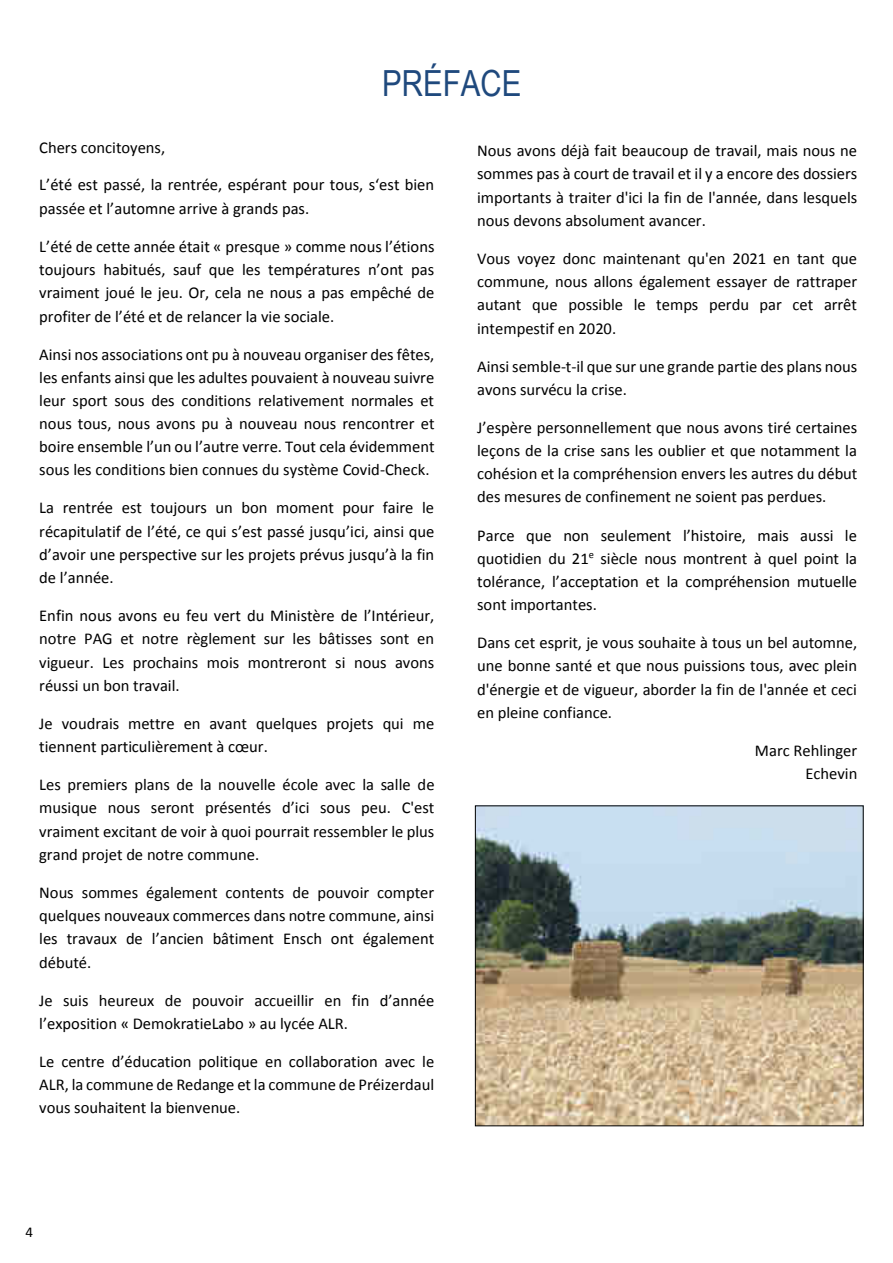
<style>
.page{position:relative;width:893px;height:1263px;background:#fff}
.page>*{position:absolute;margin:0;border:0;box-sizing:border-box;transform-origin:0 0}
.t1{font:36px "Arial Narrow";color:#1f497d}
.t2{font:16.5px/23.2px "Calibri";color:#000;text-align:justify}
.t3{font:15px "Calibri";color:#000}
</style>
<div class="page">
<img style="left:477px;top:807px;width:385px;height:317px">
<div style="left:475px;top:805px;width:389px;height:321px;border:1px solid #000"></div>
<h1 class="t1" style="left:382px;top:57px;width:141px">PRÉFACE</h1>
<p class="t2" style="left:39px;top:135px;width:127px">Chers concitoyens,</p>
<p class="t2" style="left:39px;top:173px;width:396px">L’été est passé, la rentrée, espérant pour tous, s‘est bien passée et l’automne arrive à grands pas.</p>
<p class="t2" style="left:39px;top:234px;width:397px">L’été de cette année était « presque » comme nous l’étions toujours habitués, sauf que les températures n’ont pas vraiment joué le jeu. Or, cela ne nous a pas empêché de profiter de l’été et de relancer la vie sociale.</p>
<p class="t2" style="left:39px;top:342px;width:397px">Ainsi nos associations ont pu à nouveau organiser des fêtes, les enfants ainsi que les adultes pouvaient à nouveau suivre leur sport sous des conditions relativement normales et nous tous, nous avons pu à nouveau nous rencontrer et boire ensemble l’un ou l’autre verre. Tout cela évidemment sous les conditions bien connues du système Covid-Check.</p>
<p class="t2" style="left:39px;top:496px;width:397px">La rentrée est toujours un bon moment pour faire le récapitulatif de l’été, ce qui s’est passé jusqu’ici, ainsi que d’avoir une perspective sur les projets prévus jusqu’à la fin de l’année.</p>
<p class="t2" style="left:39px;top:603px;width:397px">Enfin nous avons eu feu vert du Ministère de l’Intérieur, notre PAG et notre règlement sur les bâtisses sont en vigueur. Les prochains mois montreront si nous avons réussi un bon travail.</p>
<p class="t2" style="left:39px;top:711px;width:397px">Je voudrais mettre en avant quelques projets qui me tiennent particulièrement à cœur.</p>
<p class="t2" style="left:39px;top:772px;width:397px">Les premiers plans de la nouvelle école avec la salle de musique nous seront présentés d’ici sous peu. C'est vraiment excitant de voir à quoi pourrait ressembler le plus grand projet de notre commune.</p>
<p class="t2" style="left:39px;top:880px;width:397px">Nous sommes également contents de pouvoir compter quelques nouveaux commerces dans notre commune, ainsi les travaux de l’ancien bâtiment Ensch ont également débuté.</p>
<p class="t2" style="left:39px;top:987px;width:397px">Je suis heureux de pouvoir accueillir en fin d’année l’exposition « DemokratieLabo » au lycée ALR.</p>
<p class="t2" style="left:39px;top:1049px;width:397px">Le centre d’éducation politique en collaboration avec le ALR, la commune de Redange et la commune de Préizerdaul vous souhaitent la bienvenue.</p>
<p class="t2" style="left:477px;top:138px;width:382px">Nous avons déjà fait beaucoup de travail, mais nous ne sommes pas à court de travail et il y a encore des dossiers importants à traiter d'ici la fin de l'année, dans lesquels nous devons absolument avancer.</p>
<p class="t2" style="left:477px;top:246px;width:382px">Vous voyez donc maintenant qu'en 2021 en tant que commune, nous allons également essayer de rattraper autant que possible le temps perdu par cet arrêt intempestif en 2020.</p>
<p class="t2" style="left:477px;top:354px;width:382px">Ainsi semble-t-il que sur une grande partie des plans nous avons survécu la crise.</p>
<p class="t2" style="left:477px;top:415px;width:382px">J’espère personnellement que nous avons tiré certaines leçons de la crise sans les oublier et que notamment la cohésion et la compréhension envers les autres du début des mesures de confinement ne soient pas perdues.</p>
<p class="t2" style="left:477px;top:523px;width:382px">Parce que non seulement l’histoire, mais aussi le quotidien du 21<sup>e</sup> siècle nous montrent à quel point la tolérance, l’acceptation et la compréhension mutuelle sont importantes.</p>
<p class="t2" style="left:477px;top:630px;width:381px">Dans cet esprit, je vous souhaite à tous un bel automne, une bonne santé et que nous puissions tous, avec plein d'énergie et de vigueur, aborder la fin de l'année et ceci en pleine confiance.</p>
<p class="t2" style="left:755px;top:738px;width:104px;text-align:right">Marc Rehlinger<br>Echevin</p>
<p class="t3" style="left:26px;top:1223px;width:9px">4</p>
</div>
